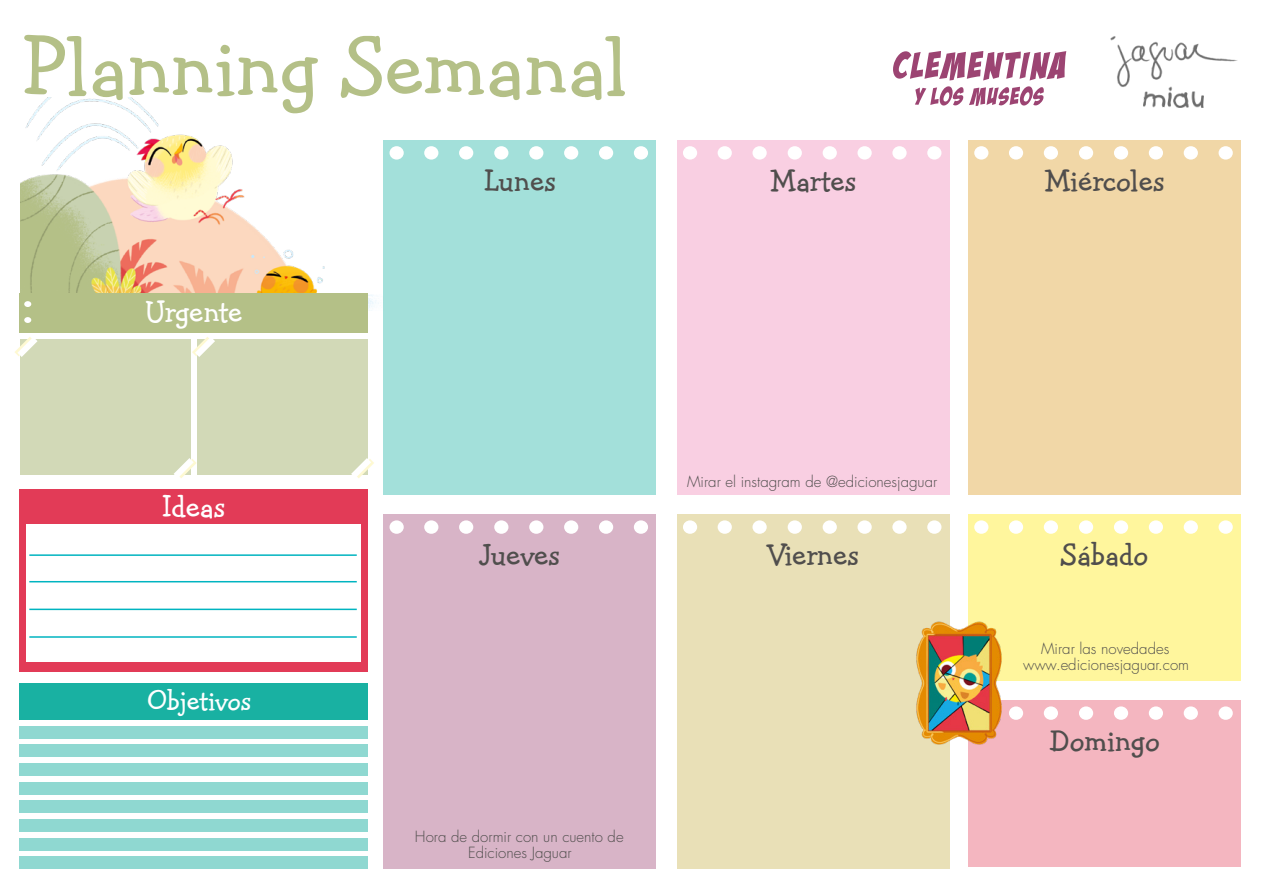
<style>
.page{position:relative;width:1263px;height:893px;background:#fff}
.page>*{position:absolute;margin:0;border:0;box-sizing:border-box;transform-origin:0 0}
.t1{font:90px "Hank BT";color:#b4c087}
.t2{font:33px "Hank BT";color:#504e4d}
.t3{font:33px "Hank BT";color:#fff}
.t4{font:30px "Hank BT";color:#fff}
.t5{font:300 15px/15.9px "Futura Std";color:#504e4d;text-align:center}
</style>
<div class="page">
<img style="left:1143px;top:90px;width:60px;height:17px">
<img style="left:1111px;top:36px;width:127px;height:54px">
<svg style="left:893px;top:51px;width:173px;height:55px"></svg>
<img style="left:20px;top:98px;width:364px;height:212px">
<div style="left:384px;top:140px;width:272px;height:354px;background:#a3e0da"></div>
<div style="left:389px;top:146px;width:15px;height:14px;background:#fff;border-radius:50%"></div>
<div style="left:424px;top:146px;width:14px;height:14px;background:#fff;border-radius:50%"></div>
<div style="left:459px;top:146px;width:14px;height:14px;background:#fff;border-radius:50%"></div>
<div style="left:494px;top:146px;width:14px;height:14px;background:#fff;border-radius:50%"></div>
<div style="left:529px;top:146px;width:14px;height:14px;background:#fff;border-radius:50%"></div>
<div style="left:564px;top:146px;width:14px;height:14px;background:#fff;border-radius:50%"></div>
<div style="left:599px;top:146px;width:14px;height:14px;background:#fff;border-radius:50%"></div>
<div style="left:634px;top:146px;width:14px;height:14px;background:#fff;border-radius:50%"></div>
<div style="left:384px;top:514px;width:272px;height:354px;background:#d8b4c7"></div>
<div style="left:389px;top:520px;width:15px;height:14px;background:#fff;border-radius:50%"></div>
<div style="left:424px;top:520px;width:14px;height:14px;background:#fff;border-radius:50%"></div>
<div style="left:459px;top:520px;width:14px;height:14px;background:#fff;border-radius:50%"></div>
<div style="left:494px;top:520px;width:14px;height:14px;background:#fff;border-radius:50%"></div>
<div style="left:529px;top:520px;width:14px;height:14px;background:#fff;border-radius:50%"></div>
<div style="left:564px;top:520px;width:14px;height:14px;background:#fff;border-radius:50%"></div>
<div style="left:599px;top:520px;width:14px;height:14px;background:#fff;border-radius:50%"></div>
<div style="left:634px;top:520px;width:14px;height:14px;background:#fff;border-radius:50%"></div>
<div style="left:677px;top:514px;width:273px;height:354px;background:#e9e0b7"></div>
<div style="left:683px;top:520px;width:14px;height:14px;background:#fff;border-radius:50%"></div>
<div style="left:718px;top:520px;width:14px;height:14px;background:#fff;border-radius:50%"></div>
<div style="left:752px;top:520px;width:15px;height:14px;background:#fff;border-radius:50%"></div>
<div style="left:788px;top:520px;width:14px;height:14px;background:#fff;border-radius:50%"></div>
<div style="left:823px;top:520px;width:14px;height:14px;background:#fff;border-radius:50%"></div>
<div style="left:857px;top:520px;width:15px;height:14px;background:#fff;border-radius:50%"></div>
<div style="left:892px;top:520px;width:15px;height:14px;background:#fff;border-radius:50%"></div>
<div style="left:927px;top:520px;width:14px;height:14px;background:#fff;border-radius:50%"></div>
<div style="left:968px;top:514px;width:273px;height:166px;background:#fff69d"></div>
<div style="left:974px;top:520px;width:14px;height:14px;background:#fff;border-radius:50%"></div>
<div style="left:1009px;top:520px;width:14px;height:14px;background:#fff;border-radius:50%"></div>
<div style="left:1044px;top:520px;width:14px;height:14px;background:#fff;border-radius:50%"></div>
<div style="left:1079px;top:520px;width:14px;height:14px;background:#fff;border-radius:50%"></div>
<div style="left:1114px;top:520px;width:14px;height:14px;background:#fff;border-radius:50%"></div>
<div style="left:1149px;top:520px;width:14px;height:14px;background:#fff;border-radius:50%"></div>
<div style="left:1184px;top:520px;width:14px;height:14px;background:#fff;border-radius:50%"></div>
<div style="left:1218px;top:520px;width:15px;height:14px;background:#fff;border-radius:50%"></div>
<div style="left:968px;top:700px;width:273px;height:166px;background:#f4b6c0"></div>
<div style="left:1009px;top:706px;width:14px;height:14px;background:#fff;border-radius:50%"></div>
<div style="left:1044px;top:706px;width:14px;height:14px;background:#fff;border-radius:50%"></div>
<div style="left:1079px;top:706px;width:14px;height:14px;background:#fff;border-radius:50%"></div>
<div style="left:1114px;top:706px;width:14px;height:14px;background:#fff;border-radius:50%"></div>
<div style="left:1149px;top:706px;width:14px;height:14px;background:#fff;border-radius:50%"></div>
<div style="left:1184px;top:706px;width:14px;height:14px;background:#fff;border-radius:50%"></div>
<div style="left:1218px;top:706px;width:15px;height:14px;background:#fff;border-radius:50%"></div>
<div style="left:677px;top:140px;width:273px;height:354px;background:#f9cfe2"></div>
<div style="left:683px;top:146px;width:14px;height:14px;background:#fff;border-radius:50%"></div>
<div style="left:718px;top:146px;width:14px;height:14px;background:#fff;border-radius:50%"></div>
<div style="left:752px;top:146px;width:15px;height:14px;background:#fff;border-radius:50%"></div>
<div style="left:788px;top:146px;width:14px;height:14px;background:#fff;border-radius:50%"></div>
<div style="left:823px;top:146px;width:14px;height:14px;background:#fff;border-radius:50%"></div>
<div style="left:857px;top:146px;width:15px;height:14px;background:#fff;border-radius:50%"></div>
<div style="left:892px;top:146px;width:15px;height:14px;background:#fff;border-radius:50%"></div>
<div style="left:927px;top:146px;width:14px;height:14px;background:#fff;border-radius:50%"></div>
<div style="left:968px;top:140px;width:273px;height:354px;background:#f1d7a7"></div>
<div style="left:974px;top:146px;width:14px;height:14px;background:#fff;border-radius:50%"></div>
<div style="left:1009px;top:146px;width:14px;height:14px;background:#fff;border-radius:50%"></div>
<div style="left:1044px;top:146px;width:14px;height:14px;background:#fff;border-radius:50%"></div>
<div style="left:1079px;top:146px;width:14px;height:14px;background:#fff;border-radius:50%"></div>
<div style="left:1114px;top:146px;width:14px;height:14px;background:#fff;border-radius:50%"></div>
<div style="left:1149px;top:146px;width:14px;height:14px;background:#fff;border-radius:50%"></div>
<div style="left:1184px;top:146px;width:14px;height:14px;background:#fff;border-radius:50%"></div>
<div style="left:1218px;top:146px;width:15px;height:14px;background:#fff;border-radius:50%"></div>
<div style="left:20px;top:339px;width:170px;height:136px;background:#d2d9b7"></div>
<div style="left:197px;top:339px;width:171px;height:136px;background:#d2d9b7"></div>
<svg style="left:15px;top:337px;width:23px;height:20px"></svg>
<svg style="left:192px;top:337px;width:23px;height:20px"></svg>
<svg style="left:174px;top:458px;width:23px;height:20px"></svg>
<svg style="left:351px;top:458px;width:23px;height:20px"></svg>
<div style="left:20px;top:293px;width:348px;height:40px;background:#b4c087"></div>
<div style="left:24px;top:301px;width:7px;height:6px;background:#fff;border-radius:50%"></div>
<div style="left:24px;top:317px;width:7px;height:6px;background:#fff;border-radius:50%"></div>
<div style="left:20px;top:489px;width:348px;height:182px;background:#e23b57"></div>
<div style="left:20px;top:684px;width:348px;height:36px;background:#19b1a2"></div>
<div style="left:26px;top:524px;width:334px;height:138px;background:#fff"></div>
<hr style="left:29px;top:554px;width:328px;height:2px;background:#00b4c0">
<hr style="left:29px;top:581px;width:328px;height:1px;background:#00b4c0">
<hr style="left:29px;top:609px;width:328px;height:1px;background:#00b4c0">
<hr style="left:29px;top:636px;width:328px;height:2px;background:#00b4c0">
<div style="left:20px;top:726px;width:348px;height:12px;background:#8fd8d1"></div>
<div style="left:20px;top:744px;width:348px;height:13px;background:#8fd8d1"></div>
<div style="left:20px;top:763px;width:348px;height:13px;background:#8fd8d1"></div>
<div style="left:20px;top:782px;width:348px;height:12px;background:#8fd8d1"></div>
<div style="left:20px;top:801px;width:348px;height:12px;background:#8fd8d1"></div>
<div style="left:20px;top:819px;width:348px;height:13px;background:#8fd8d1"></div>
<div style="left:20px;top:838px;width:348px;height:12px;background:#8fd8d1"></div>
<div style="left:20px;top:857px;width:348px;height:12px;background:#8fd8d1"></div>
<img style="left:916px;top:621px;width:98px;height:124px">
<h1 class="t1" style="left:21px;top:12px;width:608px">Planning Semanal</h1>
<h2 class="t3" style="left:145px;top:291px;width:99px">Urgente</h2>
<h2 class="t3" style="left:162px;top:487px;width:65px">Ideas</h2>
<h2 class="t2" style="left:484px;top:160px;width:73px">Lunes</h2>
<h2 class="t2" style="left:770px;top:161px;width:87px">Martes</h2>
<h2 class="t2" style="left:1045px;top:161px;width:121px">Miércoles</h2>
<p class="t5" style="left:687px;top:474px;width:252px">Mirar el instagram de @edicionesjaguar</p>
<h2 class="t2" style="left:480px;top:535px;width:82px">Jueves</h2>
<h2 class="t2" style="left:768px;top:535px;width:93px">Viernes</h2>
<h2 class="t2" style="left:1061px;top:535px;width:89px">Sábado</h2>
<h3 class="t4" style="left:147px;top:682px;width:105px">Objetivos</h3>
<p class="t5" style="left:415px;top:829px;width:210px">Hora de dormir con un cuento de</p>
<p class="t5" style="left:468px;top:844px;width:105px">Ediciones Jaguar</p>
<p class="t5" style="left:1023px;top:641px;width:168px">Mirar las novedades www.edicionesjaguar.com</p>
<h2 class="t2" style="left:1049px;top:720px;width:112px">Domingo</h2>
</div>
